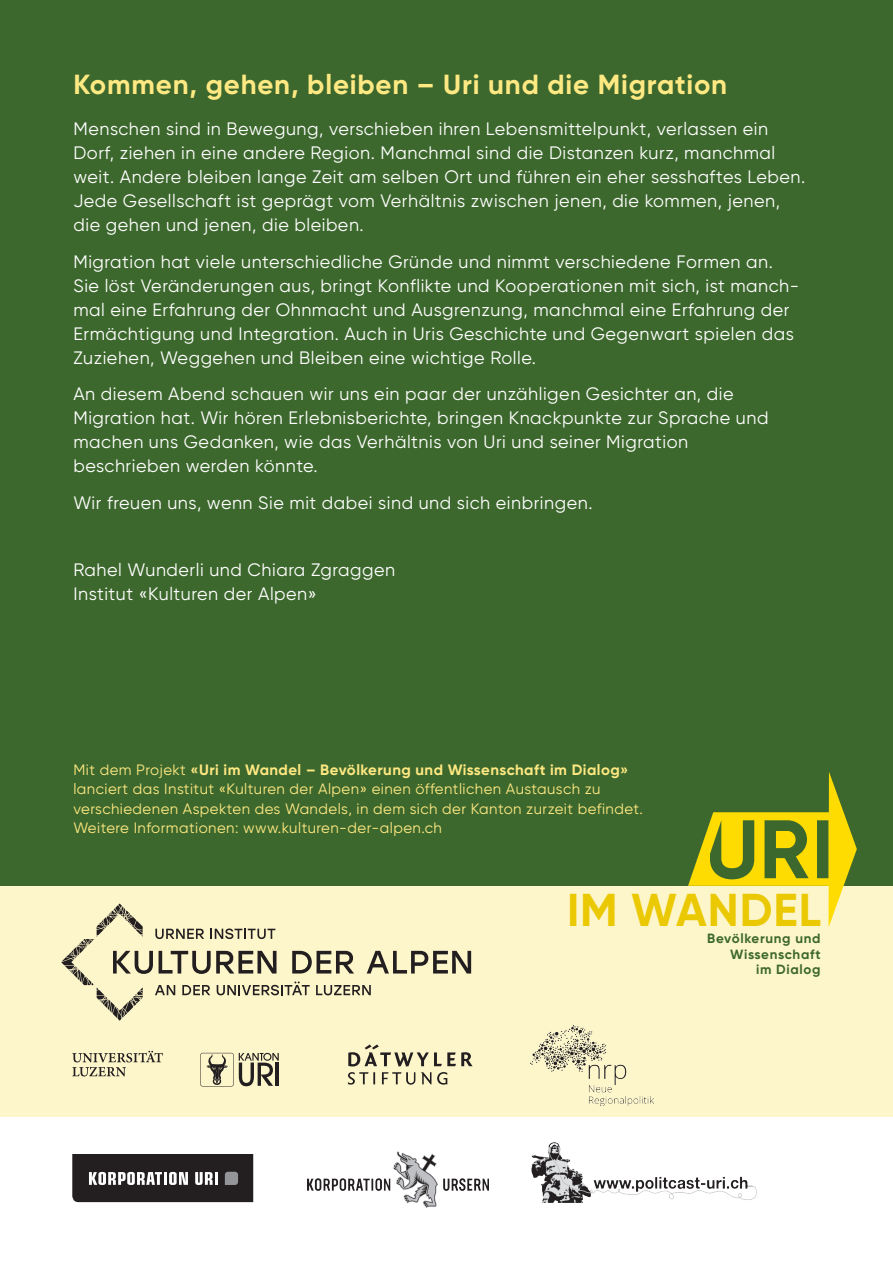
<style>
.page{position:relative;width:893px;height:1263px;background:#fff}
.page>*{position:absolute;margin:0;border:0;box-sizing:border-box;transform-origin:0 0}
.t1{font:700 46.05px "Gilroy";letter-spacing:.02em;color:#eac802}
.t2{font:700 27.6px "Gilroy";letter-spacing:.03em;color:#ffe982}
.t3{font:18px/24px "Gilroy";letter-spacing:.03em;color:#fff}
.t4{font:15px/19.5px "Gilroy";letter-spacing:.03em;color:#ffe982}
.t5{font:700 13.35px/15.3px "Gilroy";letter-spacing:.05em;color:#3d682d;text-align:right}
.s1{font-weight:700}
</style>
<div class="page">
<div style="left:0;top:886px;width:893px;height:230px;background:#fef6cb"></div>
<div style="left:0;top:0;width:893px;height:886px;background:#3d682d"></div>
<svg style="left:61px;top:903px;width:410px;height:118px"></svg>
<svg style="left:200px;top:1053px;width:79px;height:33px"></svg>
<svg style="left:348px;top:1044px;width:125px;height:41px"></svg>
<img style="left:531px;top:1025px;width:122px;height:81px">
<img style="left:531px;top:1143px;width:226px;height:59px">
<svg style="left:688px;top:772px;width:169px;height:155px"></svg>
<svg style="left:72px;top:1051px;width:91px;height:25px"></svg>
<img style="left:307px;top:1152px;width:181px;height:55px">
<svg style="left:72px;top:1154px;width:181px;height:48px;background:#3e3b3c"></svg>
<h2 class="t2" style="left:73px;top:67px;width:655px">Kommen, gehen, bleiben – Uri und die Migration</h2>
<p class="t3" style="left:73px;top:116px;width:733px">Menschen sind in Bewegung, verschieben ihren Lebensmittelpunkt, verlassen ein Dorf, ziehen in eine andere Region. Manchmal sind die Distanzen kurz, manchmal weit. Andere bleiben lange Zeit am selben Ort und führen ein eher sesshaftes Leben.<br>Jede Gesellschaft ist geprägt vom Verhältnis zwischen jenen, die kommen, jenen, die gehen und jenen, die bleiben.</p>
<p class="t3" style="left:73px;top:249px;width:727px">Migration hat viele unterschiedliche Gründe und nimmt verschiedene Formen an.<br>Sie löst Veränderungen aus, bringt Konflikte und Kooperationen mit sich, ist manch&shy;mal eine Erfahrung der Ohnmacht und Ausgrenzung, manchmal eine Erfahrung der Ermächtigung und Integration. Auch in Uris Geschichte und Gegenwart spielen das Zuziehen, Weggehen und Bleiben eine wichtige Rolle.</p>
<p class="t3" style="left:73px;top:382px;width:697px">An diesem Abend schauen wir uns ein paar der unzähligen Gesichter an, die Migration hat. Wir hören Erlebnisberichte, bringen Knackpunkte zur Sprache und machen uns Gedanken, wie das Verhältnis von Uri und seiner Migration beschrieben werden könnte.</p>
<p class="t3" style="left:73px;top:491px;width:521px">Wir freuen uns, wenn Sie mit dabei sind und sich einbringen.</p>
<p class="t3" style="left:73px;top:557px;width:323px">Rahel Wunderli und Chiara Zgraggen<br>Institut «Kulturen der Alpen»</p>
<p class="t4" style="left:73px;top:760px;width:571px">Mit dem Projekt <span class="s1">«Uri im Wandel – Bevölkerung und Wissenschaft im Dialog» </span>lanciert das Institut «Kulturen der Alpen» einen öffentlichen Austausch zu verschiedenen Aspekten des Wandels, in dem sich der Kanton zurzeit befindet.<br>Weitere Informationen: www.kulturen-der-alpen.ch</p>
<h1 class="t1" style="left:567px;top:881px;width:255px">IM WANDEL</h1>
<p class="t5" style="left:707px;top:931px;width:115px">Bevölkerung und<br>Wissenschaft<br>im Dialog</p>
</div>
